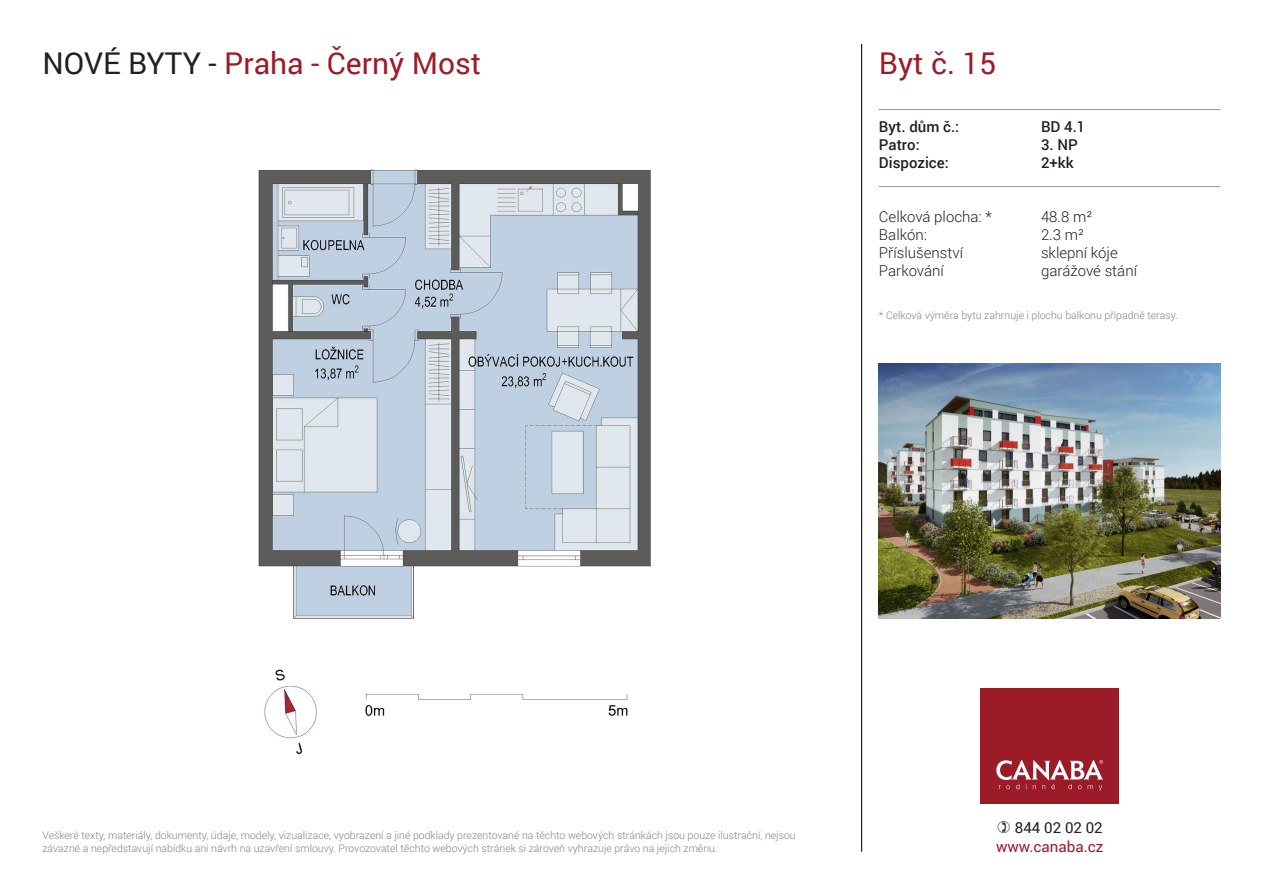
<style>
.page{position:relative;width:1263px;height:893px;background:#fff}
.page>*{position:absolute;margin:0;border:0;box-sizing:border-box;transform-origin:0 0}
.t1{font:30px "Roboto";color:#9b1b28}
.t2{font:15.15px "Roboto";color:#9b1b28}
.t3{font:15.15px "Roboto";color:#231f20}
.t4{font:300 15px "Roboto";color:#231f20}
.t5{font:500 15px "Roboto";color:#231f20}
.t6{font:300 10.5px/12.6px "Roboto";color:#808285}
.s1{color:#231f20}
</style>
<div class="page">
<hr style="left:879px;top:109px;width:341px;height:1px;background:#939598">
<hr style="left:879px;top:186px;width:341px;height:1px;background:#939598">
<img style="left:258px;top:169px;width:393px;height:586px">
<img style="left:879px;top:363px;width:341px;height:256px">
<div style="left:980px;top:688px;width:139px;height:116px;background:#9b1b28"></div>
<svg style="left:996px;top:760px;width:107px;height:31px"></svg>
<hr style="left:861px;top:44px;width:1px;height:807px;background:#231f20">
<p class="t1" style="left:43px;top:42px;width:440px"><span class="s1">NOVÉ BYTY -</span> Praha - Černý Most</p>
<p class="t1" style="left:879px;top:42px;width:119px">Byt č. 15</p>
<p class="t5" style="left:879px;top:116px;width:82px">Byt. dům č.:</p>
<p class="t5" style="left:1041px;top:116px;width:46px">BD 4.1</p>
<p class="t5" style="left:879px;top:134px;width:42px">Patro:</p>
<p class="t5" style="left:1041px;top:134px;width:38px">3. NP</p>
<p class="t5" style="left:879px;top:152px;width:71px">Dispozice:</p>
<p class="t5" style="left:1041px;top:152px;width:34px">2+kk</p>
<p class="t4" style="left:879px;top:206px;width:114px">Celková plocha: *</p>
<p class="t4" style="left:1041px;top:206px;width:53px">48.8 m²</p>
<p class="t4" style="left:879px;top:224px;width:50px">Balkón:</p>
<p class="t4" style="left:1041px;top:224px;width:45px">2.3 m²</p>
<p class="t4" style="left:879px;top:242px;width:86px">Příslušenství</p>
<p class="t4" style="left:1041px;top:242px;width:78px">sklepní kóje</p>
<p class="t4" style="left:879px;top:260px;width:66px">Parkování</p>
<p class="t4" style="left:1041px;top:260px;width:98px">garážové stání</p>
<p class="t6" style="left:879px;top:309px;width:300px">* Celková výměra bytu zahrnuje i plochu balkonu případně terasy.</p>
<p class="t6" style="left:43px;top:828px;width:755px">Veškeré texty, materiály, dokumenty, údaje, modely, vizualizace, vyobrazení a jiné podklady prezentované na těchto webových stránkách jsou pouze ilustrační, nejsou závazné a nepředstavují nabídku ani návrh na uzavření smlouvy. Provozovatel těchto webových stránek si zároveň vyhrazuje právo na jejich změnu.</p>
<p class="t3" style="left:1015px;top:817px;width:89px">844 02 02 02</p>
<p class="t2" style="left:996px;top:835px;width:109px">www.canaba.cz</p>
</div>
